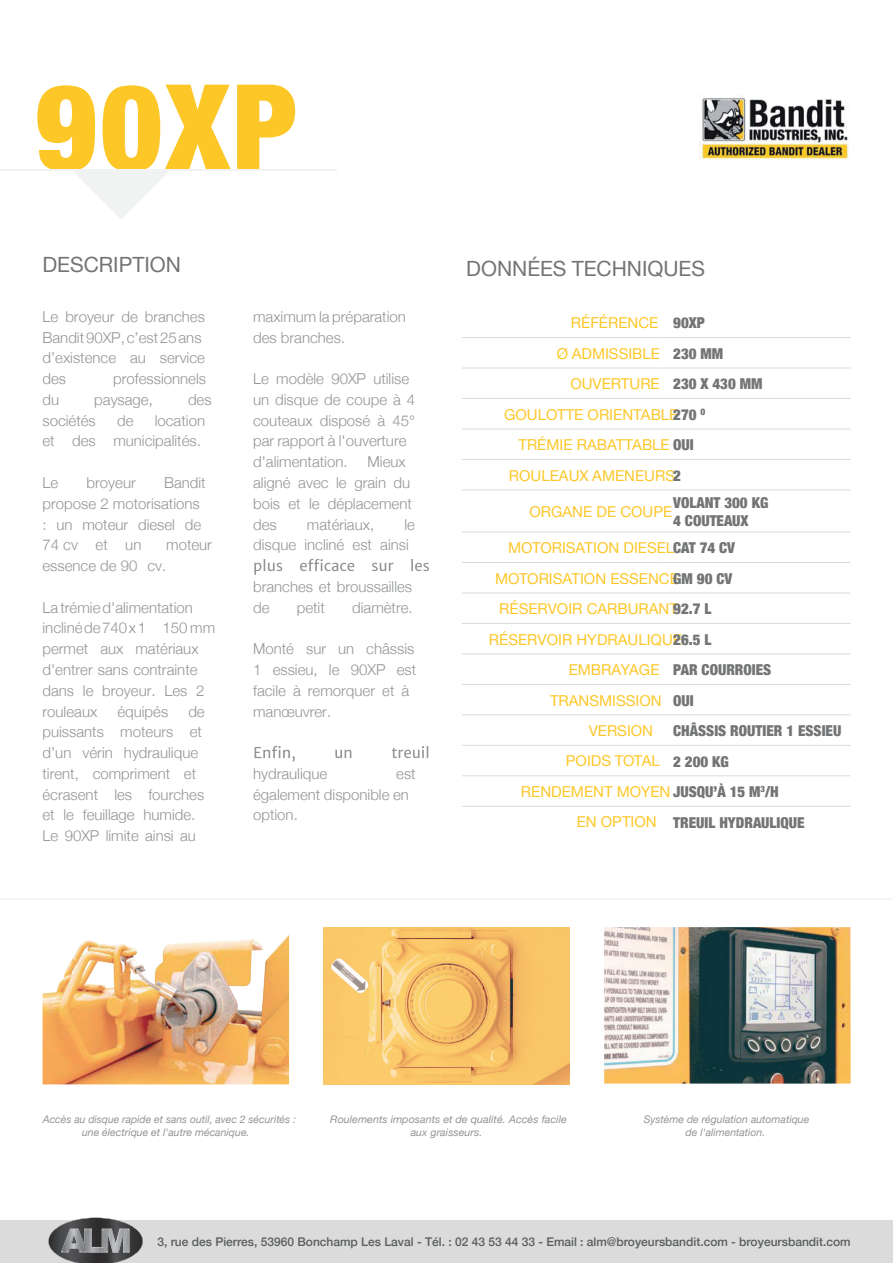
<style>
.page{position:relative;width:893px;height:1263px;background:#fff}
.page>*{position:absolute;margin:0;border:0;box-sizing:border-box;transform-origin:0 0}
.t1{font:900 condensed 119.7px "Helvetica Neue";color:#fdc728}
.t2{font:21px "Helvetica Neue";color:#727476}
.t3{font:300 15px/20.7px "Helvetica Neue";color:#939595}
.t4{font:15px "Helvetica Neue";color:#fdc728}
.t5{font:900 condensed 15px/18px "Helvetica Neue";color:#727476}
.t6{font:500 12px "Helvetica Neue";color:#5b5e5f}
.t7{font:italic 10.5px/12.6px "Helvetica Neue";color:#939595;text-align:center}
.s1{font-weight:900;font-stretch:condensed;color:#727476}
.s2{font-weight:400;font-stretch:normal;color:#fdc728}
</style>
<div class="page">
<img style="left:699px;top:95px;width:150px;height:64px">
<svg style="left:254px;top:559px;width:175px;height:16px"></svg>
<svg style="left:255px;top:746px;width:173px;height:16px"></svg>
<img style="left:323px;top:928px;width:247px;height:156px">
<hr style="left:656px;top:337px;width:194px;height:1px;background:#dadbda">
<hr style="left:656px;top:368px;width:194px;height:1px;background:#dadbda">
<hr style="left:656px;top:398px;width:194px;height:1px;background:#dadbda">
<hr style="left:656px;top:429px;width:194px;height:1px;background:#dadbda">
<hr style="left:656px;top:459px;width:194px;height:1px;background:#dadbda">
<hr style="left:656px;top:490px;width:194px;height:1px;background:#dadbda">
<hr style="left:656px;top:532px;width:194px;height:1px;background:#dadbda">
<hr style="left:656px;top:562px;width:194px;height:1px;background:#dadbda">
<hr style="left:656px;top:593px;width:194px;height:1px;background:#dadbda">
<hr style="left:656px;top:623px;width:194px;height:1px;background:#dadbda">
<hr style="left:656px;top:654px;width:194px;height:1px;background:#dadbda">
<hr style="left:656px;top:684px;width:194px;height:1px;background:#dadbda">
<hr style="left:656px;top:715px;width:194px;height:1px;background:#dadbda">
<hr style="left:656px;top:745px;width:194px;height:1px;background:#dadbda">
<hr style="left:656px;top:775px;width:194px;height:1px;background:#dadbda">
<hr style="left:656px;top:806px;width:194px;height:1px;background:#dadbda">
<hr style="left:462px;top:337px;width:194px;height:1px;background:#dadbda">
<hr style="left:462px;top:368px;width:194px;height:1px;background:#dadbda">
<hr style="left:462px;top:398px;width:194px;height:1px;background:#dadbda">
<hr style="left:462px;top:429px;width:194px;height:1px;background:#dadbda">
<hr style="left:462px;top:459px;width:194px;height:1px;background:#dadbda">
<hr style="left:462px;top:490px;width:194px;height:1px;background:#dadbda">
<hr style="left:462px;top:532px;width:194px;height:1px;background:#dadbda">
<hr style="left:462px;top:562px;width:194px;height:1px;background:#dadbda">
<hr style="left:462px;top:593px;width:194px;height:1px;background:#dadbda">
<hr style="left:462px;top:623px;width:194px;height:1px;background:#dadbda">
<hr style="left:462px;top:654px;width:194px;height:1px;background:#dadbda">
<hr style="left:462px;top:684px;width:194px;height:1px;background:#dadbda">
<hr style="left:462px;top:715px;width:194px;height:1px;background:#dadbda">
<hr style="left:462px;top:745px;width:194px;height:1px;background:#dadbda">
<hr style="left:462px;top:775px;width:194px;height:1px;background:#dadbda">
<hr style="left:462px;top:806px;width:194px;height:1px;background:#dadbda">
<div style="left:0;top:1220px;width:893px;height:43px;background:#dadbda"></div>
<svg style="left:48px;top:1217px;width:95px;height:46px"></svg>
<hr style="left:0;top:898px;width:893px;height:1px;background:#f1f3f2">
<hr style="left:0;top:169px;width:337px;height:2px;background:#f1f3f2">
<svg style="left:74px;top:171px;width:95px;height:48px"></svg>
<img style="left:604px;top:927px;width:247px;height:156px">
<img style="left:43px;top:934px;width:246px;height:150px">
<h1 class="t1" style="left:35px;top:29px;width:263px">90XP</h1>
<h2 class="t2" style="left:43px;top:249px;width:140px">DESCRIPTION</h2>
<p class="t3" style="left:43px;top:305px;width:164px">Le broyeur de branches<br>Bandit90XP,c’est25ans d’existence au service des</p>
<p class="t3" style="left:113px;top:367px;width:94px">professionnels</p>
<p class="t3" style="left:43px;top:388px;width:18px">du</p>
<p class="t3" style="left:94px;top:388px;width:60px">paysage,</p>
<p class="t3" style="left:188px;top:388px;width:25px">des</p>
<p class="t3" style="left:43px;top:409px;width:55px">sociétés</p>
<p class="t3" style="left:117px;top:409px;width:18px">de</p>
<p class="t3" style="left:43px;top:409px;width:164px;text-align:right">location<br>et des municipalités.</p>
<p class="t3" style="left:43px;top:471px;width:17px">Le</p>
<p class="t3" style="left:87px;top:471px;width:51px">broyeur</p>
<p class="t3" style="left:43px;top:471px;width:165px;text-indent:122px">Bandit propose 2 motorisations : un moteur diesel de<br>74 cv et un</p>
<p class="t3" style="left:43px;top:533px;width:171px;text-indent:124px">moteur essence de 90 cv.</p>
<p class="t3" style="left:43px;top:596px;width:174px">La trémied'alimentation inclinéde740x1 150 mm permet aux matériaux d'entrer sans contrainte dans le broyeur. Les 2 rouleaux</p>
<p class="t3" style="left:117px;top:700px;width:52px">équipés</p>
<p class="t3" style="left:43px;top:700px;width:164px;text-indent:146px">de puissants moteurs et d’un vérin hydraulique tirent, compriment et écrasent les fourches et le feuillage humide.<br>Le 90XP limite ainsi au</p>
<p class="t3" style="left:253px;top:305px;width:154px">maximum la préparation des branches.</p>
<p class="t3" style="left:253px;top:367px;width:164px">Le modèle 90XP utilise un disque de coupe à 4 couteaux disposé à 45° par rapport à l'ouverture d'alimentation.</p>
<p class="t3" style="left:253px;top:450px;width:160px;text-indent:114px">Mieux aligné avec le grain du bois et le déplacement des</p>
<p class="t3" style="left:307px;top:513px;width:69px">matériaux,</p>
<p class="t3" style="left:253px;top:513px;width:163px;text-indent:151px">le disque incliné est ainsi</p>
<p class="t3" style="left:253px;top:575px;width:161px">branches et broussailles de</p>
<p class="t3" style="left:297px;top:596px;width:30px">petit</p>
<p class="t3" style="left:352px;top:596px;width:62px">diamètre.</p>
<p class="t3" style="left:253px;top:637px;width:165px">Monté sur un châssis<br>1 essieu, le 90XP est facile à remorquer et à manœuvrer.</p>
<p class="t3" style="left:253px;top:762px;width:76px">hydraulique</p>
<p class="t3" style="left:253px;top:762px;width:164px;text-indent:143px">est également disponible en option.</p>
<h2 class="t2" style="left:466px;top:253px;width:240px">DONNÉES TECHNIQUES</h2>
<p class="t4" style="left:571px;top:312px;width:136px">RÉFÉRENCE <span class="s1">90XP</span></p>
<p class="t4" style="left:557px;top:342px;width:168px">Ø ADMISSIBLE <span class="s1">230 MM</span></p>
<p class="t4" style="left:570px;top:373px;width:194px">OUVERTURE <span class="s1">230 X 430 MM</span></p>
<p class="t4" style="left:504px;top:403px;width:203px">GOULOTTE ORIENTABLE<span class="s1">270</span> <sup>O</sup></p>
<p class="t4" style="left:518px;top:434px;width:177px">TRÉMIE RABATTABLE <span class="s1">OUI</span></p>
<p class="t4" style="left:509px;top:464px;width:174px">ROULEAUX AMENEURS<span class="s1">2</span></p>
<p class="t4" style="left:529px;top:501px;width:144px">ORGANE DE COUPE</p>
<p class="t5" style="left:673px;top:493px;width:97px">VOLANT 300 KG<br>4 COUTEAUX</p>
<p class="t4" style="left:508px;top:537px;width:228px">MOTORISATION DIESEL<span class="s1">CAT 74 CV</span></p>
<p class="t4" style="left:495px;top:567px;width:239px">MOTORISATION ESSENCE<span class="s1">GM 90 CV</span></p>
<p class="t4" style="left:499px;top:598px;width:214px">RÉSERVOIR CARBURANT<span class="s1">92.7 L</span></p>
<p class="t4" style="left:489px;top:628px;width:224px">RÉSERVOIR HYDRAULIQUE<span class="s1">26.5 L</span></p>
<p class="t5" style="left:569px;top:660px;width:204px"><span class="s2">EMBRAYAGE</span> PAR COURROIES</p>
<p class="t4" style="left:550px;top:689px;width:145px">TRANSMISSION <span class="s1">OUI</span></p>
<p class="t4" style="left:589px;top:720px;width:66px">VERSION</p>
<p class="t5" style="left:673px;top:721px;width:170px">CHÂSSIS ROUTIER 1 ESSIEU</p>
<p class="t4" style="left:566px;top:750px;width:164px">POIDS TOTAL <span class="s1">2 200 KG</span></p>
<p class="t4" style="left:521px;top:781px;width:259px">RENDEMENT MOYEN <span class="s1">JUSQU’À 15 M</span><sup>3</sup><span class="s1">/H</span></p>
<p class="t5" style="left:577px;top:812px;width:229px"><span class="s2">EN OPTION</span> TREUIL HYDRAULIQUE</p>
<p class="t7" style="left:82px;top:1114px;width:215px;text-align:left;text-indent:-39px">Accès au disque rapide et sans outil, avec 2 sécurités : une électrique et l'autre mécanique.</p>
<p class="t7" style="left:644px;top:1114px;width:167px">Système de régulation automatique de l'alimentation.</p>
<p class="t7" style="left:330px;top:1114px;width:238px">Roulements imposants et de qualité. Accès facile aux graisseurs.</p>
<p class="t6" style="left:157px;top:1232px;width:695px">3, rue des Pierres, 53960 Bonchamp Les Laval - Tél. : 02 43 53 44 33 - Email : alm@broyeursbandit.com - broyeursbandit.com</p>
</div>
